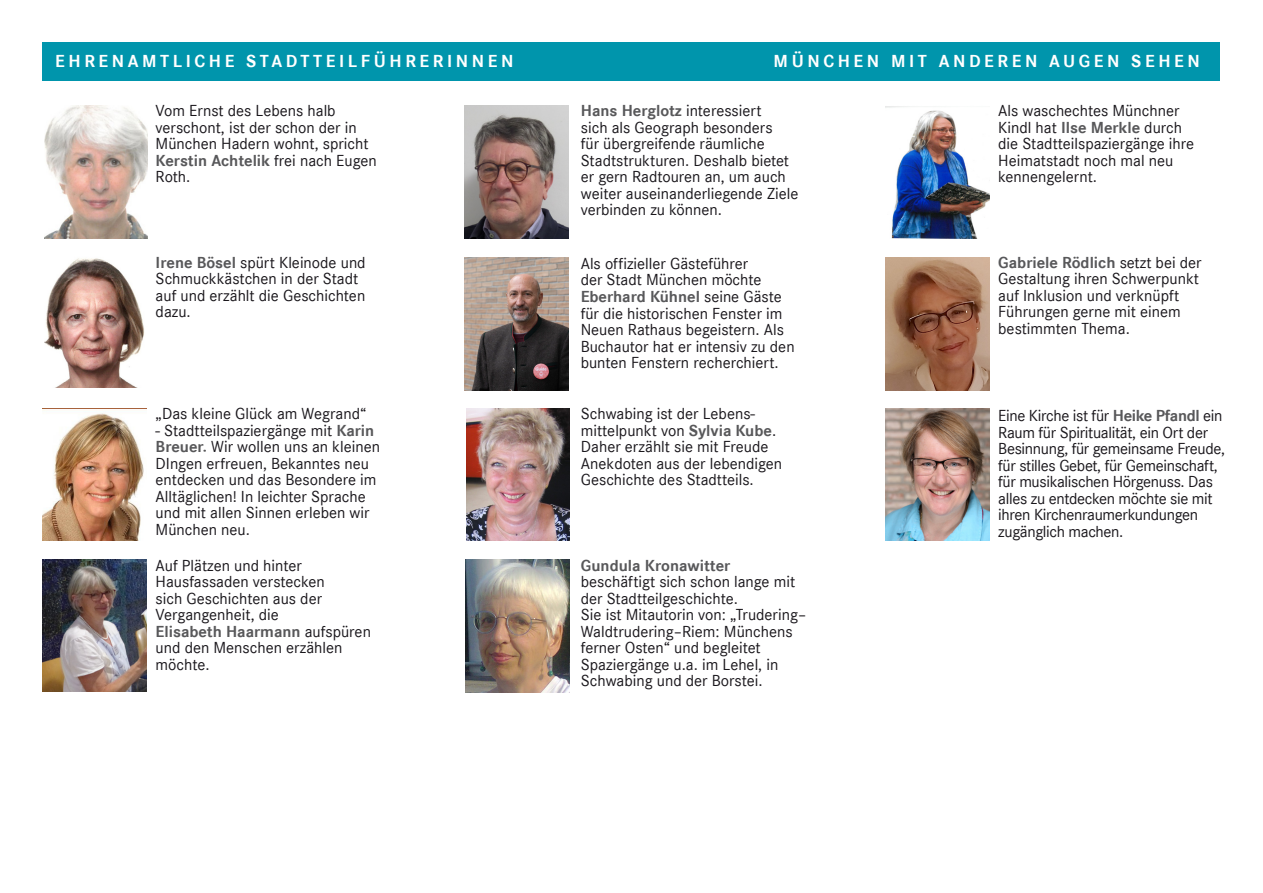
<style>
.page{position:relative;width:1263px;height:893px;background:#fff}
.page>*{position:absolute;margin:0;border:0;box-sizing:border-box;transform-origin:0 0}
.t1{font:700 18px "Corporate S";letter-spacing:.2em;color:#fff}
._02_fliess_überschri{font:16.5px/16.5px "Corporate S";color:#1a171c}
._02_fliess_überschri-2{font:16.5px/16.5px "Corporate S";letter-spacing:-.02em;color:#1a171c}
.s1{font-weight:700;color:#58585a}
</style>
<div class="page">
<div style="left:43px;top:43px;width:1177px;height:38px;background:#0095ac"></div>
<img style="left:44px;top:258px;width:101px;height:130px">
<img style="left:43px;top:560px;width:103px;height:131px">
<img style="left:465px;top:105px;width:103px;height:133px">
<img style="left:466px;top:560px;width:103px;height:133px">
<img style="left:466px;top:408px;width:104px;height:133px">
<img style="left:465px;top:258px;width:103px;height:133px">
<img style="left:43px;top:408px;width:103px;height:133px">
<img style="left:886px;top:258px;width:103px;height:133px">
<img style="left:44px;top:105px;width:104px;height:133px">
<img style="left:885px;top:408px;width:104px;height:133px">
<img style="left:885px;top:106px;width:104px;height:132px">
<p class="t1" style="left:55px;top:51px;width:460px">EHRENAMTLICHE STADTTEILFÜHRERINNEN</p>
<p class="t1" style="left:774px;top:51px;width:428px">MÜNCHEN MIT ANDEREN AUGEN SEHEN</p>
<p class="_02_fliess_überschri" style="left:156px;top:103px;width:223px">Vom Ernst des Lebens halb verschont, ist der schon der in<br>München Hadern wohnt, spricht<br><span class="s1">Kerstin Achtelik</span> frei nach Eugen<br>Roth.</p>
<p class="_02_fliess_überschri" style="left:156px;top:254px;width:212px"><span class="s1">Irene Bösel</span> spürt Kleinode und<br>Schmuckkästchen in der Stadt auf und erzählt die Geschichten dazu.</p>
<p class="_02_fliess_überschri" style="left:156px;top:405px;width:212px">„Das kleine Glück am Wegrand“</p>
<p class="_02_fliess_überschri" style="left:156px;top:422px;width:226px">- Stadtteilspaziergänge mit <span class="s1">Karin<br>Breuer.</span> Wir wollen uns an kleinen<br>DIngen erfreuen, Bekanntes neu entdecken und das Besondere im<br>Alltäglichen! In leichter Sprache und mit allen Sinnen erleben wir<br>München neu.</p>
<p class="_02_fliess_überschri" style="left:156px;top:557px;width:217px">Auf Plätzen und hinter<br>Hausfassaden verstecken<br>sich Geschichten aus der<br>Vergangenheit, die<br><span class="s1">Elisabeth Haarmann</span> aufspüren und den Menschen erzählen möchte.</p>
<p class="_02_fliess_überschri" style="left:581px;top:103px;width:219px"><span class="s1">Hans Herglotz</span> interessiert<br>sich als Geograph besonders<br>für übergreifende räumliche<br>Stadtstrukturen. Deshalb bietet er gern Radtouren an, um auch weiter auseinanderliegende Ziele verbinden zu können.</p>
<p class="_02_fliess_überschri" style="left:581px;top:255px;width:215px">Als offizieller Gästeführer<br>der Stadt München möchte<br><span class="s1">Eberhard Kühnel</span> seine Gäste für die historischen Fenster im<br>Neuen Rathaus begeistern. Als<br>Buchautor hat er intensiv zu den bunten Fenstern recherchiert.</p>
<p class="_02_fliess_überschri" style="left:581px;top:405px;width:203px">Schwabing ist der Lebens&shy;mittelpunkt von <span class="s1">Sylvia Kube</span>.<br>Daher erzählt sie mit Freude<br>Anekdoten aus der lebendigen<br>Geschichte des Stadtteils.</p>
<p class="_02_fliess_überschri" style="left:581px;top:557px;width:227px"><span class="s1">Gundula Kronawitter </span>beschäftigt sich schon lange mit der Stadtteilgeschichte.<br>Sie ist Mitautorin von: „Trudering–<br>Waldtrudering–Riem: Münchens ferner Osten“ und begleitet<br>Spaziergänge u.a. im Lehel, in<br>Schwabing und der Borstei.</p>
<p class="_02_fliess_überschri" style="left:998px;top:103px;width:197px">Als waschechtes Münchner<br>Kindl hat <span class="s1">Ilse Merkle</span> durch die Stadtteilspaziergänge ihre<br>Heimatstadt noch mal neu kennengelernt.</p>
<p class="_02_fliess_überschri" style="left:998px;top:254px;width:205px"><span class="s1">Gabriele Rödlich</span> setzt bei der<br>Gestaltung ihren Schwerpunkt auf Inklusion und verknüpft<br>Führungen gerne mit einem bestimmten Thema.</p>
<p class="_02_fliess_überschri-2" style="left:998px;top:408px;width:228px">Eine Kirche ist für <span class="s1">Heike Pfandl</span> ein<br>Raum für Spiritualität, ein Ort der<br>Besinnung, für gemeinsame Freude, für stilles Gebet, für Gemeinschaft, für musikalischen Hörgenuss. Das alles zu entdecken möchte sie mit ihren Kirchenraumerkundungen zugänglich machen.</p>
</div>
